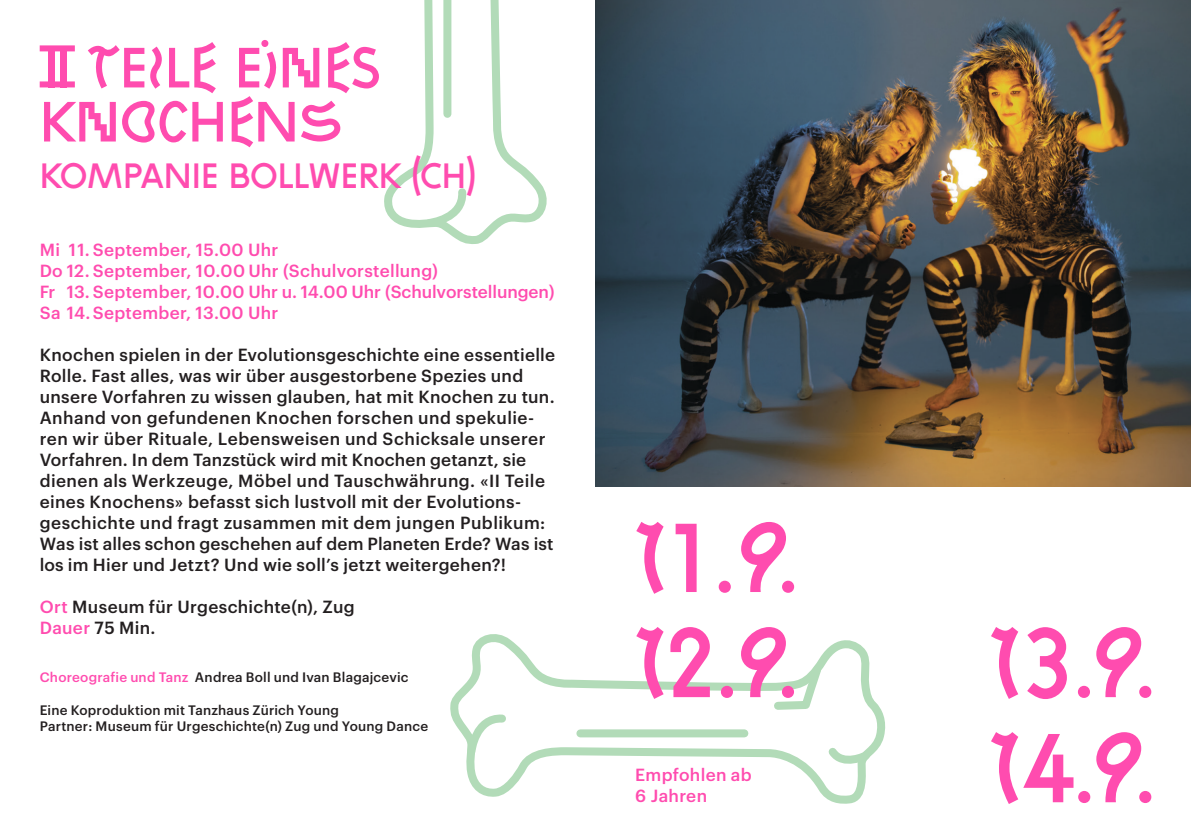
<style>
.page{position:relative;width:1191px;height:840px;background:#fff}
.page>*{position:absolute;margin:0;border:0;box-sizing:border-box;transform-origin:0 0}
.Datum_gross{font:100px "ZIGZAG Not Rounded";letter-spacing:.025em;color:#ff4caf}
.Titel{font:58px/54px "ZIGZAG Not Rounded";letter-spacing:-.005em;color:#ff4caf}
.Titel-2{font:36px "ZIGZAG Not Rounded";letter-spacing:-.005em;color:#ff4caf}
.Lauftext{font:500 17.2px/21px "Graphik";letter-spacing:.02em;color:#231f20}
.Lauftext-2{font:500 17.2px "Graphik";letter-spacing:.015em;color:#ff4caf}
.Lauftext-3{font:500 17.2px "Graphik";letter-spacing:-.005em;color:#ff4caf}
.Legende{font:500 13.4px "Graphik";letter-spacing:.015em;color:#231f20}
.s1{color:#ff4caf}
</style>
<div class="page">
<img style="left:596px;top:0;width:595px;height:486px">
<svg style="left:384px;top:0;width:163px;height:244px"></svg>
<svg style="left:421px;top:184px;width:49px;height:47px"></svg>
<div style="left:443px;top:0;width:8px;height:114px;background:#b2dbb8"></div>
<svg style="left:450px;top:634px;width:436px;height:170px"></svg>
<svg style="left:463px;top:710px;width:47px;height:48px"></svg>
<div style="left:580px;top:729px;width:164px;height:8px;background:#b2dbb8"></div>
<svg style="left:769px;top:658px;width:59px;height:55px"></svg>
<svg style="left:821px;top:740px;width:53px;height:26px"></svg>
<div style="left:40px;top:45px;width:35px;height:6px;background:#ff4caf"></div>
<div style="left:40px;top:81px;width:35px;height:6px;background:#ff4caf"></div>
<p class="Titel" style="left:40px;top:42px;width:342px">II TEILE EINES<br>KNOCHENS</p>
<p class="Titel-2" style="left:40px;top:154px;width:437px">KOMPANI E BOLLWERK (CH)</p>
<p class="Lauftext-2" style="left:40px;top:236px;width:240px">Mi 11. September, 15.00 Uhr</p>
<p class="Lauftext-2" style="left:40px;top:257px;width:400px">Do 12. September, 10.00 Uhr (Schulvorstellung)</p>
<p class="Lauftext-3" style="left:40px;top:278px;width:516px">Fr 13. September, 10.00 Uhr u. 14.00 Uhr (Schulvorstellungen)</p>
<p class="Lauftext-2" style="left:40px;top:299px;width:240px">Sa 14. September, 13.00 Uhr</p>
<p class="Lauftext" style="left:40px;top:342px;width:517px">Knochen spielen in der Evolutionsgeschichte eine essentielle Rolle. Fast alles, was wir über ausgestorbene Spezies und unsere Vorfahren zu wissen glauben, hat mit Knochen zu tun.<br>Anhand von gefundenen Knochen forschen und spekulie&shy;ren wir über Rituale, Lebensweisen und Schicksale unserer Vorfahren. In dem Tanzstück wird mit Knochen getanzt, sie dienen als Werkzeuge, Möbel und Tauschwährung. «II Teile eines Knochens» befasst sich lustvoll mit der Evolutions&shy;geschichte und fragt zusammen mit dem jungen Publikum:<br>Was ist alles schon geschehen auf dem Planeten Erde? Was ist los im Hier und Jetzt? Und wie soll’s jetzt weitergehen?!</p>
<p class="Lauftext" style="left:40px;top:594px;width:316px"><span class="s1">Ort</span> Museum für Urgeschichte(n), Zug<br><span class="s1">Dauer</span> 75 Min.</p>
<p class="Legende" style="left:40px;top:667px;width:370px"><span class="s1">Choreografie und Tanz</span> Andrea Boll und Ivan Blagajcevic</p>
<p class="Legende" style="left:40px;top:699px;width:301px">Eine Koproduktion mit Tanzhaus Zürich Young</p>
<p class="Legende" style="left:40px;top:715px;width:390px">Partner: Museum für Urgeschichte(n) Zug und Young Dance</p>
<p class="Datum_gross" style="left:635px;top:499px;width:164px">11.9.</p>
<p class="Datum_gross" style="left:635px;top:604px;width:164px">12.9.</p>
<p class="Lauftext-2" style="left:635px;top:761px;width:118px">Empfohlen ab</p>
<p class="Lauftext-2" style="left:635px;top:782px;width:73px">6 Jahren</p>
<p class="Datum_gross" style="left:990px;top:604px;width:167px">13.9.</p>
<p class="Datum_gross" style="left:990px;top:709px;width:167px">14.9.</p>
</div>
